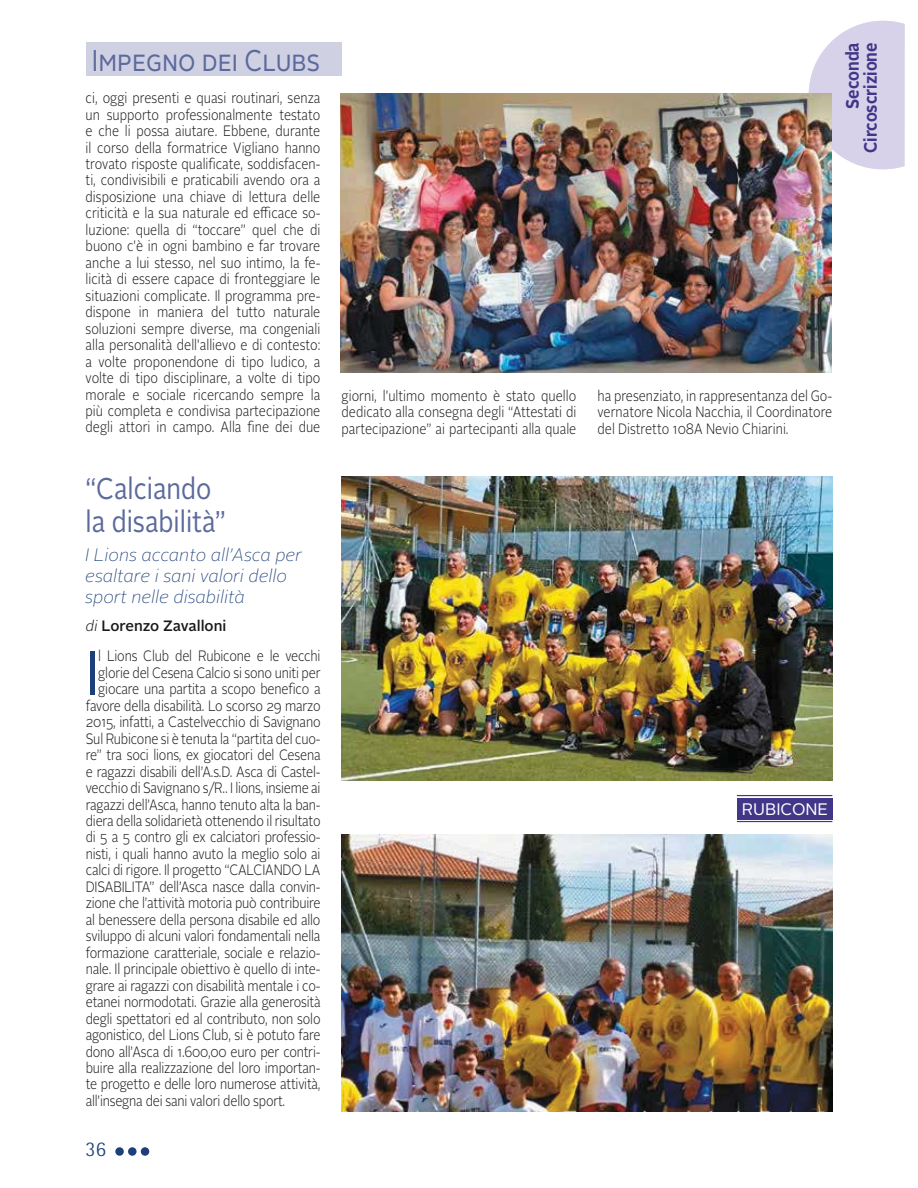
<style>
.page{position:relative;width:918px;height:1188px;background:#fff}
.page>*{position:absolute;margin:0;border:0;box-sizing:border-box;transform-origin:0 0}
.t1{font:61.95px "Alright Sans";color:#1d407a;scale:.85 1}
.t2{font:30px/33px "Alright Sans";color:#5b699d;scale:.85 1}
.t3{font:300 21px "Rotis Semi Sans";color:#1d407a}
.t4{font:italic 100 18px/21px "Alright Sans";color:#1d407a}
.t5{font:700 18px/18px "Alright Sans";color:#423689;text-align:right;scale:.9 1}
.t6{font:16.65px "Alright Sans";color:#fff}
.t7{font:300 15px/16.5px "Alright Sans";letter-spacing:-.015em;color:#181a18;text-align:justify;scale:.85 1}
.t8{font:500 15px "Alright Sans";color:#181a18}
.s1{font-weight:300;font-style:italic}
</style>
<div class="page">
<svg style="left:809px;top:21px;width:95px;height:148px;background:#dbd7eb"></svg>
<div style="left:115px;top:1147px;width:9px;height:9px;background:#1d407a;border-radius:50%"></div>
<div style="left:128px;top:1147px;width:9px;height:9px;background:#1d407a;border-radius:50%"></div>
<div style="left:141px;top:1147px;width:8px;height:9px;background:#1d407a;border-radius:50%"></div>
<div style="left:86px;top:42px;width:256px;height:34px;background:#d0d0e3"></div>
<img style="left:341px;top:93px;width:490px;height:279px">
<img style="left:342px;top:476px;width:491px;height:304px">
<hr style="left:737px;top:795px;width:95px;height:1px;background:#423689">
<hr style="left:737px;top:821px;width:95px;height:1px;background:#423689">
<div style="left:737px;top:798px;width:95px;height:22px;background:#423689"></div>
<img style="left:342px;top:835px;width:490px;height:276px">
<h2 class="t2" style="left:92px;top:44px;width:270px">IMPEGNO DEI CLUBS</h2>
<p class="t5" style="left:844px;top:153px;width:125px;rotate:-90deg">Seconda<br>Circoscrizione</p>
<p class="t7" style="left:86px;top:90px;width:278px">ci, oggi presenti e quasi routinari, senza un supporto professionalmente testato e che li possa aiutare. Ebbene, durante il corso della formatrice Vigliano hanno trovato risposte qualificate, soddisfacen&shy;ti, condivisibili e praticabili avendo ora a disposizione una chiave di lettura delle criticità e la sua naturale ed efficace so&shy;luzione: quella di “toccare” quel che di buono c'è in ogni bambino e far trovare anche a lui stesso, nel suo intimo, la fe&shy;licità di essere capace di fronteggiare le situazioni complicate. Il programma pre&shy;dispone in maniera del tutto naturale soluzioni sempre diverse, ma congeniali alla personalità dell'allievo e di contesto: a volte proponendone di tipo ludico, a volte di tipo disciplinare, a volte di tipo morale e sociale ricercando sempre la più completa e condivisa partecipazione degli attori in campo. Alla fine dei due</p>
<p class="t7" style="left:342px;top:388px;width:278px">giorni, l'ultimo momento è stato quello dedicato alla consegna degli “Attestati di partecipazione” ai partecipanti alla quale</p>
<p class="t7" style="left:598px;top:388px;width:278px">ha presenziato, in rappresentanza del Go&shy;vernatore Nicola Nacchia, il Coordinatore del Distretto 108A Nevio Chiarini.</p>
<h2 class="t2" style="left:86px;top:472px;width:166px">“Calciando la disabilità”</h2>
<p class="t4" style="left:86px;top:545px;width:218px">I Lions accanto all’Asca per esaltare i sani valori dello sport nelle disabilità</p>
<p class="t8" style="left:86px;top:620px;width:142px"><span class="s1">di</span> Lorenzo Zavalloni</p>
<h1 class="t1" style="left:86px;top:637px;width:17px">I</h1>
<p class="t7" style="left:98px;top:649px;width:263px">l Lions Club del Rubicone e le vecchi</p>
<p class="t7" style="left:98px;top:665px;width:263px">glorie del Cesena Calcio si sono uniti per</p>
<p class="t7" style="left:98px;top:682px;width:263px">giocare una partita a scopo benefico a</p>
<p class="t7" style="left:86px;top:698px;width:278px">favore della disabilità. Lo scorso 29 marzo</p>
<p class="t7" style="left:86px;top:715px;width:278px">2015, infatti, a Castelvecchio di Savignano</p>
<p class="t7" style="left:86px;top:731px;width:278px">Sul Rubicone si è tenuta la “partita del cuo-</p>
<p class="t7" style="left:86px;top:747px;width:278px">re” tra soci lions, ex giocatori del Cesena</p>
<p class="t7" style="left:86px;top:764px;width:278px">e ragazzi disabili dell’A.s.D. Asca di Castel-</p>
<p class="t7" style="left:86px;top:780px;width:278px">vecchio di Savignano s/R.. I lions, insieme ai</p>
<p class="t7" style="left:86px;top:797px;width:278px">ragazzi dell’Asca, hanno tenuto alta la ban-</p>
<p class="t7" style="left:86px;top:813px;width:278px">diera della solidarietà ottenendo il risultato</p>
<p class="t7" style="left:86px;top:830px;width:278px">di 5 a 5 contro gli ex calciatori professio-</p>
<p class="t7" style="left:86px;top:846px;width:278px">nisti, i quali hanno avuto la meglio solo ai</p>
<p class="t7" style="left:86px;top:863px;width:278px">calci di rigore. Il progetto “CALCIANDO LA</p>
<p class="t7" style="left:86px;top:879px;width:278px">DISABILITA” dell’Asca nasce dalla convin-</p>
<p class="t7" style="left:86px;top:896px;width:278px">zione che l’attività motoria può contribuire</p>
<p class="t7" style="left:86px;top:912px;width:278px">al benessere della persona disabile ed allo</p>
<p class="t7" style="left:86px;top:929px;width:278px">sviluppo di alcuni valori fondamentali nella</p>
<p class="t7" style="left:86px;top:945px;width:278px">formazione caratteriale, sociale e relazio-</p>
<p class="t7" style="left:86px;top:962px;width:278px">nale. Il principale obiettivo è quello di inte-</p>
<p class="t7" style="left:86px;top:978px;width:278px">grare ai ragazzi con disabilità mentale i co-</p>
<p class="t7" style="left:86px;top:994px;width:278px">etanei normodotati. Grazie alla generosità</p>
<p class="t7" style="left:86px;top:1011px;width:278px">degli spettatori ed al contributo, non solo</p>
<p class="t7" style="left:86px;top:1027px;width:278px">agonistico, del Lions Club, si è potuto fare</p>
<p class="t7" style="left:86px;top:1044px;width:278px">dono all’Asca di 1.600,00 euro per contri-</p>
<p class="t7" style="left:86px;top:1060px;width:278px">buire alla realizzazione del loro importan-</p>
<p class="t7" style="left:86px;top:1077px;width:278px">te progetto e delle loro numerose attività,</p>
<p class="t7" style="left:86px;top:1093px;width:236px">all’insegna dei sani valori dello sport.</p>
<h3 class="t3" style="left:86px;top:1141px;width:22px">36</h3>
<p class="t6" style="left:742px;top:800px;width:88px">RUBICONE</p>
</div>
